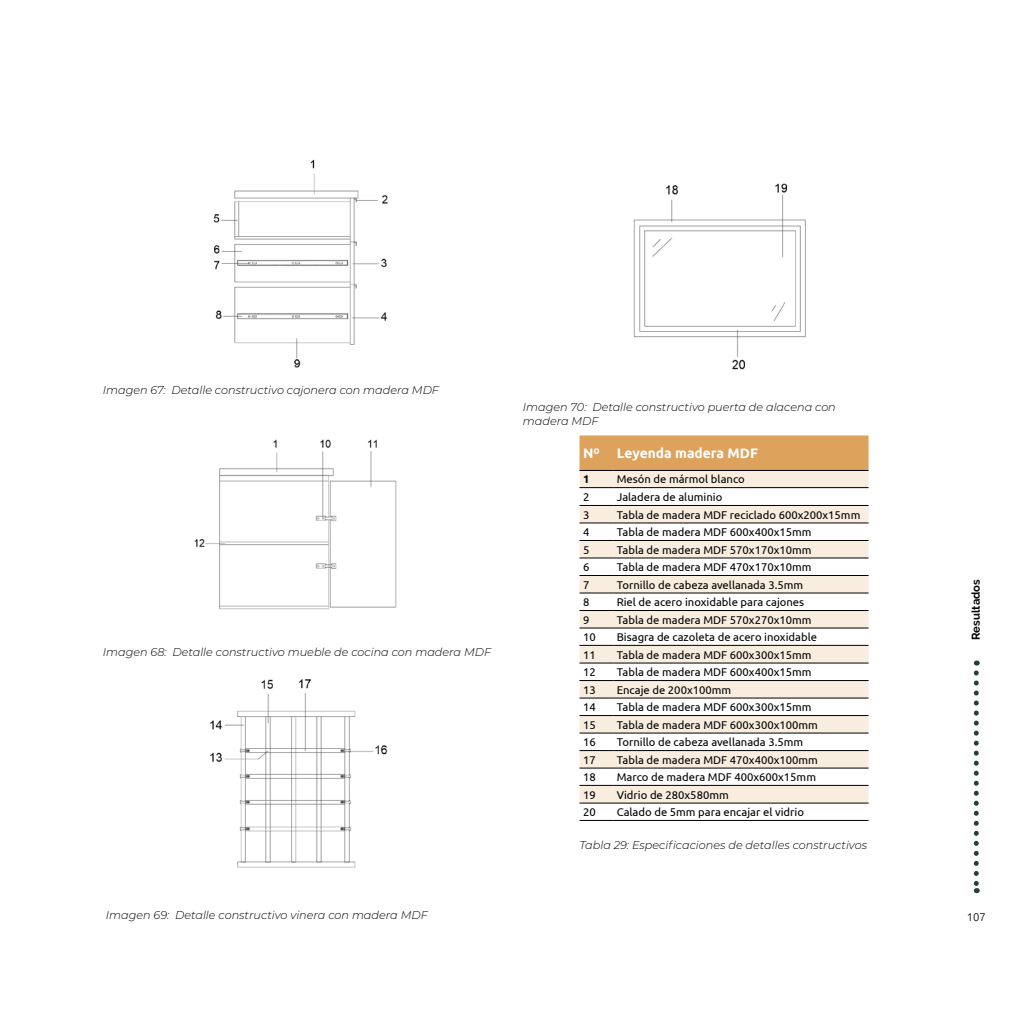
<style>
.page{position:relative;width:1028px;height:1028px;background:#fff}
.page>*{position:absolute;margin:0;border:0;box-sizing:border-box;transform-origin:0 0}
.Encabezado_PEPE{font:700 13.75px "Ubuntu";color:#fff}
.Texto_PEPE{font:11.25px "Ubuntu";color:#000}
.t1{font:italic 300 11.25px/13.5px "Montserrat";color:#000}
.t2{font:700 11.25px "Raleway";color:#000}
.t3{font:300 11.25px "Ubuntu";color:#020203}
.Texto_PEPE-2{font:700 11.25px "Ubuntu";color:#000}
</style>
<div class="page">
<svg style="left:973px;top:673px;width:5px;height:220px"></svg>
<img style="left:213px;top:159px;width:175px;height:209px">
<img style="left:194px;top:439px;width:203px;height:171px">
<img style="left:210px;top:679px;width:178px;height:189px">
<img style="left:633px;top:183px;width:173px;height:187px">
<div style="left:579px;top:435px;width:289px;height:35px;background:#dda25c"></div>
<svg style="left:579px;top:471px;width:289px;height:332px;fill:#f9eddf"></svg>
<hr style="left:579px;top:505px;width:34px;height:1px;background:#000">
<hr style="left:613px;top:505px;width:255px;height:1px;background:#000">
<hr style="left:579px;top:523px;width:34px;height:1px;background:#000">
<hr style="left:613px;top:523px;width:255px;height:1px;background:#000">
<hr style="left:579px;top:540px;width:34px;height:1px;background:#000">
<hr style="left:613px;top:540px;width:255px;height:1px;background:#000">
<hr style="left:579px;top:558px;width:34px;height:1px;background:#000">
<hr style="left:613px;top:558px;width:255px;height:1px;background:#000">
<hr style="left:579px;top:575px;width:34px;height:1px;background:#000">
<hr style="left:613px;top:575px;width:255px;height:1px;background:#000">
<hr style="left:579px;top:593px;width:34px;height:1px;background:#000">
<hr style="left:613px;top:593px;width:255px;height:1px;background:#000">
<hr style="left:579px;top:610px;width:34px;height:1px;background:#000">
<hr style="left:613px;top:610px;width:255px;height:1px;background:#000">
<hr style="left:579px;top:628px;width:34px;height:1px;background:#000">
<hr style="left:613px;top:628px;width:255px;height:1px;background:#000">
<hr style="left:579px;top:645px;width:34px;height:1px;background:#000">
<hr style="left:613px;top:645px;width:255px;height:1px;background:#000">
<hr style="left:579px;top:663px;width:34px;height:1px;background:#000">
<hr style="left:613px;top:663px;width:255px;height:1px;background:#000">
<hr style="left:579px;top:680px;width:34px;height:1px;background:#000">
<hr style="left:613px;top:680px;width:255px;height:1px;background:#000">
<hr style="left:579px;top:698px;width:34px;height:1px;background:#000">
<hr style="left:613px;top:698px;width:255px;height:1px;background:#000">
<hr style="left:579px;top:715px;width:34px;height:1px;background:#000">
<hr style="left:613px;top:715px;width:255px;height:1px;background:#000">
<hr style="left:579px;top:733px;width:34px;height:1px;background:#000">
<hr style="left:613px;top:733px;width:255px;height:1px;background:#000">
<hr style="left:579px;top:750px;width:34px;height:1px;background:#000">
<hr style="left:613px;top:750px;width:255px;height:1px;background:#000">
<hr style="left:579px;top:768px;width:34px;height:1px;background:#000">
<hr style="left:613px;top:768px;width:255px;height:1px;background:#000">
<hr style="left:579px;top:785px;width:34px;height:1px;background:#000">
<hr style="left:613px;top:785px;width:255px;height:1px;background:#000">
<hr style="left:579px;top:803px;width:34px;height:1px;background:#000">
<hr style="left:613px;top:803px;width:255px;height:1px;background:#000">
<hr style="left:579px;top:820px;width:34px;height:1px;background:#000">
<hr style="left:613px;top:820px;width:255px;height:1px;background:#000">
<hr style="left:579px;top:470px;width:34px;height:1px;background:#000">
<hr style="left:613px;top:470px;width:255px;height:1px;background:#000">
<hr style="left:579px;top:487px;width:34px;height:1px;background:#000">
<hr style="left:613px;top:487px;width:255px;height:1px;background:#000">
<p class="t1" style="left:103px;top:383px;width:338px">Imagen 67: Detalle constructivo cajonera con madera MDF</p>
<p class="t1" style="left:103px;top:645px;width:390px">Imagen 68: Detalle constructivo mueble de cocina con madera MDF</p>
<p class="t1" style="left:106px;top:908px;width:323px">Imagen 69: Detalle constructivo vinera con madera MDF</p>
<p class="t1" style="left:523px;top:400px;width:314px">Imagen 70: Detalle constructivo puerta de alacena con madera MDF</p>
<p class="Encabezado_PEPE" style="left:583px;top:445px;width:18px">Nº</p>
<p class="Encabezado_PEPE" style="left:616px;top:445px;width:143px">Leyenda madera MDF</p>
<p class="Texto_PEPE-2" style="left:583px;top:472px;width:8px">1</p>
<p class="Texto_PEPE" style="left:616px;top:472px;width:129px">Mesón de mármol blanco</p>
<p class="Texto_PEPE" style="left:583px;top:490px;width:8px">2</p>
<p class="Texto_PEPE" style="left:616px;top:490px;width:107px">Jaladera de aluminio</p>
<p class="Texto_PEPE" style="left:583px;top:508px;width:8px">3</p>
<p class="Texto_PEPE" style="left:616px;top:508px;width:245px">Tabla de madera MDF reciclado 600x200x15mm</p>
<p class="Texto_PEPE" style="left:583px;top:525px;width:8px">4</p>
<p class="Texto_PEPE" style="left:616px;top:525px;width:196px">Tabla de madera MDF 600x400x15mm</p>
<p class="Texto_PEPE" style="left:583px;top:543px;width:8px">5</p>
<p class="Texto_PEPE" style="left:616px;top:543px;width:196px">Tabla de madera MDF 570x170x10mm</p>
<p class="Texto_PEPE" style="left:583px;top:560px;width:8px">6</p>
<p class="Texto_PEPE" style="left:616px;top:560px;width:196px">Tabla de madera MDF 470x170x10mm</p>
<p class="Texto_PEPE" style="left:583px;top:578px;width:8px">7</p>
<p class="Texto_PEPE" style="left:616px;top:578px;width:188px">Tornillo de cabeza avellanada 3.5mm</p>
<p class="Texto_PEPE" style="left:583px;top:595px;width:8px">8</p>
<p class="Texto_PEPE" style="left:616px;top:595px;width:189px">Riel de acero inoxidable para cajones</p>
<p class="Texto_PEPE" style="left:583px;top:613px;width:8px">9</p>
<p class="Texto_PEPE" style="left:616px;top:613px;width:196px">Tabla de madera MDF 570x270x10mm</p>
<p class="Texto_PEPE" style="left:583px;top:630px;width:14px">10</p>
<p class="Texto_PEPE" style="left:616px;top:630px;width:202px">Bisagra de cazoleta de acero inoxidable</p>
<p class="Texto_PEPE" style="left:583px;top:647px;width:14px">11</p>
<p class="Texto_PEPE" style="left:616px;top:647px;width:196px">Tabla de madera MDF 600x300x15mm</p>
<p class="Texto_PEPE" style="left:583px;top:665px;width:14px">12</p>
<p class="Texto_PEPE" style="left:616px;top:665px;width:196px">Tabla de madera MDF 600x400x15mm</p>
<p class="Texto_PEPE" style="left:583px;top:683px;width:14px">13</p>
<p class="Texto_PEPE" style="left:616px;top:683px;width:116px">Encaje de 200x100mm</p>
<p class="Texto_PEPE" style="left:583px;top:700px;width:14px">14</p>
<p class="Texto_PEPE" style="left:616px;top:700px;width:196px">Tabla de madera MDF 600x300x15mm</p>
<p class="Texto_PEPE" style="left:583px;top:718px;width:14px">15</p>
<p class="Texto_PEPE" style="left:616px;top:718px;width:203px">Tabla de madera MDF 600x300x100mm</p>
<p class="Texto_PEPE" style="left:583px;top:735px;width:14px">16</p>
<p class="Texto_PEPE" style="left:616px;top:735px;width:188px">Tornillo de cabeza avellanada 3.5mm</p>
<p class="Texto_PEPE" style="left:583px;top:753px;width:14px">17</p>
<p class="Texto_PEPE" style="left:616px;top:753px;width:203px">Tabla de madera MDF 470x400x100mm</p>
<p class="Texto_PEPE" style="left:583px;top:770px;width:14px">18</p>
<p class="Texto_PEPE" style="left:616px;top:770px;width:201px">Marco de madera MDF 400x600x15mm</p>
<p class="Texto_PEPE" style="left:583px;top:787px;width:14px">19</p>
<p class="Texto_PEPE" style="left:616px;top:787px;width:113px">Vidrio de 280x580mm</p>
<p class="Texto_PEPE" style="left:583px;top:805px;width:14px">20</p>
<p class="Texto_PEPE" style="left:616px;top:805px;width:189px">Calado de 5mm para encajar el vidrio</p>
<p class="t1" style="left:579px;top:838px;width:289px">Tabla 29: Especificaciones de detalles constructivos</p>
<p class="t2" style="left:969px;top:640px;width:62px;rotate:-90deg">Resultados</p>
<p class="t3" style="left:966px;top:910px;width:20px">107</p>
</div>
